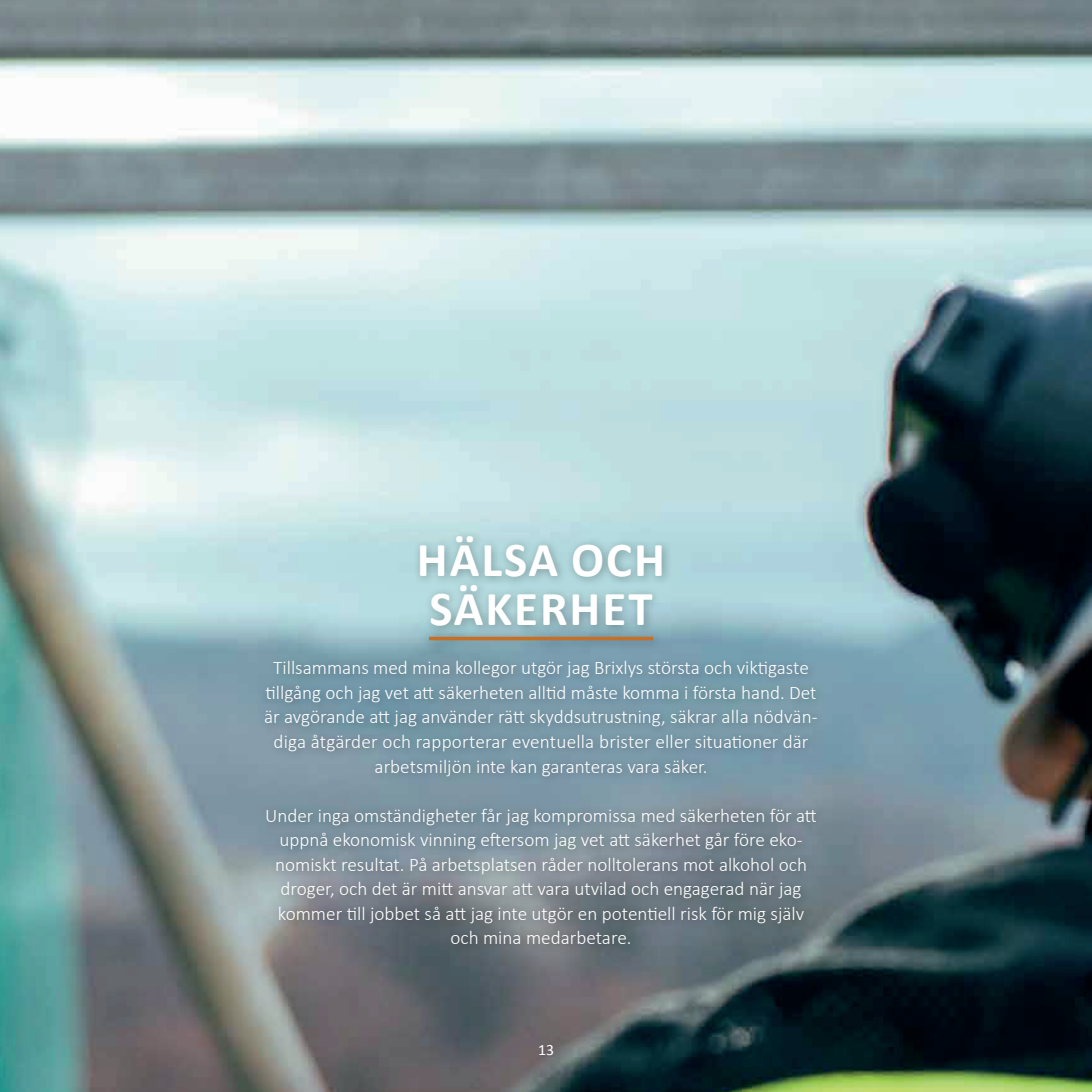
<style>
.page{position:relative;width:1092px;height:1092px;background:#fff}
.page>*{position:absolute;margin:0;border:0;box-sizing:border-box;transform-origin:0 0}
.t1{font:700 49px/49px "Calibri";letter-spacing:.04em;color:#fff}
.t2{font:300 19.25px/24.5px "Calibri";color:#fff;text-align:center}
.t3{font:15.75px "Calibri";color:#fff}
</style>
<div class="page">
<img style="left:0;top:0;width:1091px;height:1091px">
<div style="left:257px;top:530px;width:570px;height:424px;background:#000001;opacity:.3"></div>
<svg style="left:429px;top:636px;width:224px;height:4px"></svg>
<h1 class="t1" style="left:417px;top:535px;width:250px">HÄLSA OCH<br>SÄKERHET</h1>
<p class="t2" style="left:264px;top:655px;width:555px">Tillsammans med mina kollegor utgör jag Brixlys största och viktigaste tillgång och jag vet att säkerheten alltid måste komma i första hand. Det är avgörande att jag använder rätt skyddsutrustning, säkrar alla nödvän&shy;diga åtgärder och rapporterar eventuella brister eller situationer där arbetsmiljön inte kan garanteras vara säker.</p>
<p class="t2" style="left:265px;top:802px;width:553px">Under inga omständigheter får jag kompromissa med säkerheten för att uppnå ekonomisk vinning eftersom jag vet att säkerhet går före eko&shy;nomiskt resultat. På arbetsplatsen råder nolltolerans mot alkohol och droger, och det är mitt ansvar att vara utvilad och engagerad när jag kommer till jobbet så att jag inte utgör en potentiell risk för mig själv och mina medarbetare.</p>
<p class="t3" style="left:538px;top:1039px;width:17px">13</p>
</div>
